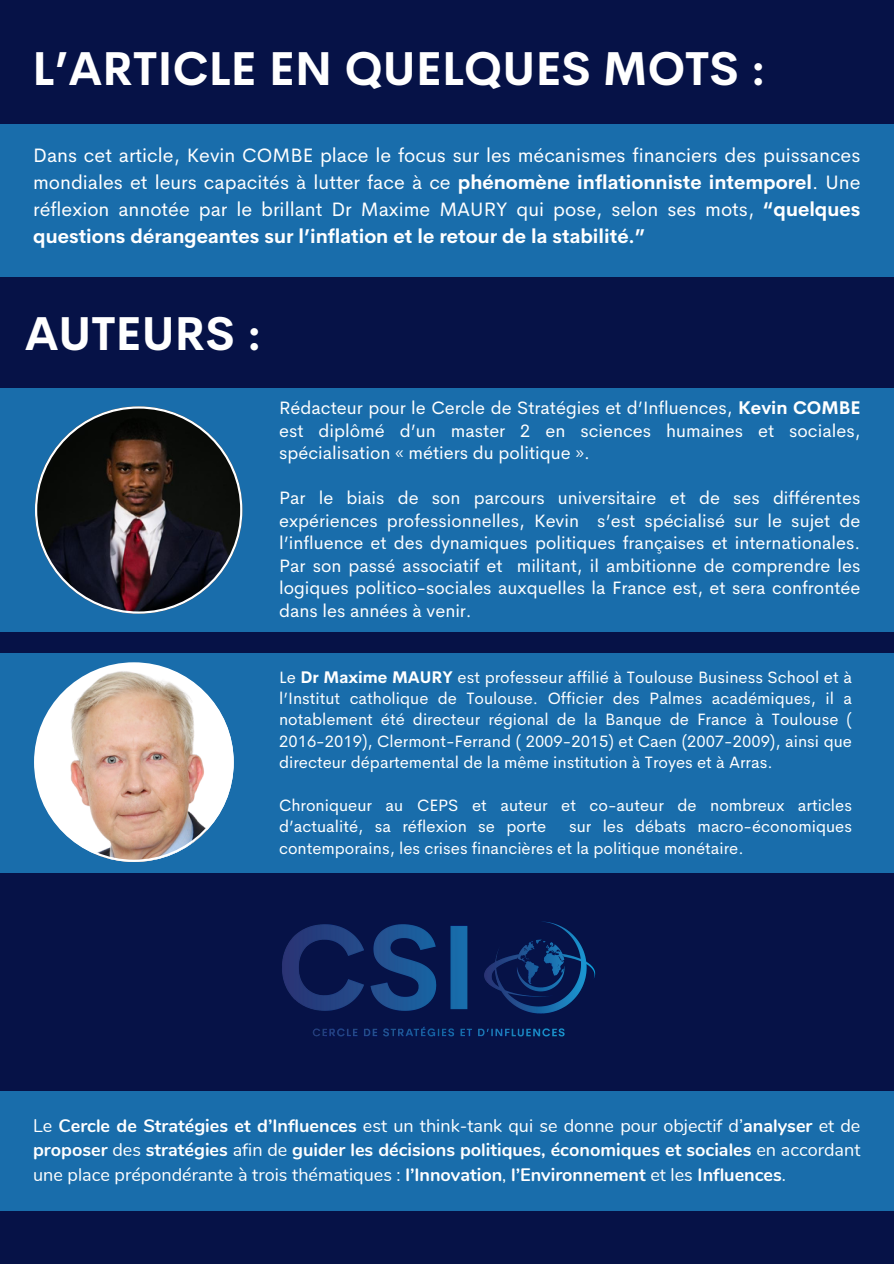
<style>
.page{position:relative;width:894px;height:1264px;background:#fff}
.page>*{position:absolute;margin:0;border:0;box-sizing:border-box;transform-origin:0 0}
.t1{font:700 46.5px "Cerebri Sans";color:#fff}
.t2{font:19.5px/27px "Cerebri Sans";color:#fff;text-align:justify}
.t3{font:18px/22.5px "Cerebri Sans";color:#fff;text-align:justify}
.t4{font:700 18px/24.8px "Nunito";color:#fff;text-align:justify}
.t5{font:16.5px/21.3px "Cerebri Sans";color:#fff}
.s1{font-weight:700}
.s2{font-weight:400}
</style>
<div class="page">
<div style="left:0;top:0;width:893px;height:1263px;background:#061247"></div>
<div style="left:0;top:124px;width:893px;height:152px;background:#196dab"></div>
<div style="left:0;top:388px;width:893px;height:243px;background:#196dab"></div>
<div style="left:0;top:653px;width:893px;height:220px;background:#196dab"></div>
<svg style="left:34px;top:662px;width:199px;height:199px"></svg>
<img style="left:228px;top:830px;width:368px;height:207px">
<div style="left:0;top:1091px;width:893px;height:119px;background:#196dab"></div>
<svg style="left:35px;top:406px;width:207px;height:207px"></svg>
<h2 class="t1" style="left:32px;top:39px;width:734px">L’ARTICLE EN QUELQUES MOTS :</h2>
<h2 class="t2" style="left:33px;top:142px;width:828px">Dans cet article, Kevin COMBE place le focus sur les mécanismes financiers des puissances mondiales et leurs capacités à lutter face à ce <span class="s1">phénomène inflationniste intemporel</span>. Une réflexion annotée par le brillant Dr Maxime MAURY qui pose, selon ses mots, <span class="s1">“quelques questions dérangeantes sur l’inflation et le retour de la stabilité.”</span></h2>
<p class="t1" style="left:25px;top:304px;width:238px">AUTEURS :</p>
<p class="t3" style="left:279px;top:397px;width:582px">Rédacteur pour le Cercle de Stratégies et d’Influences, <span class="s1">Kevin COMBE </span>est diplômé d’un master 2 en sciences humaines et sociales, spécialisation « métiers du politique ».</p>
<p class="t3" style="left:279px;top:487px;width:582px">Par le biais de son parcours universitaire et de ses différentes expériences professionnelles, Kevin s’est spécialisé sur le sujet de l’influence et des dynamiques politiques françaises et internationales.<br>Par son passé associatif et militant, il ambitionne de comprendre les logiques politico-sociales auxquelles la France est, et sera confrontée dans les années à venir.</p>
<p class="t5" style="left:279px;top:666px;width:574px;text-align:justify">Le <span class="s1">Dr Maxime MAURY</span> est professeur affilié à Toulouse Business School et à l’Institut catholique de Toulouse. Officier des Palmes académiques, il a notablement été directeur régional de la Banque de France à Toulouse ( 2016-2019), Clermont-Ferrand ( 2009-2015) et Caen (2007-2009), ainsi que directeur départemental de la même institution à Troyes et à Arras.</p>
<h1 class="t5" style="left:279px;top:794px;width:574px">Chroniqueur au CEPS et auteur et co-auteur de nombreux articles d’actualité, sa réflexion se porte</h1>
<h1 class="t5" style="left:279px;top:816px;width:574px;text-indent:290px">sur les débats macro-économiques contemporains, les crises financières et la politique monétaire.</h1>
<p class="t4" style="left:33px;top:1113px;width:828px"><span class="s2">Le</span> Cercle de Stratégies et d’Influences <span class="s2">est un think-tank qui se donne pour objectif d’</span>analyser <span class="s2">et de </span>proposer <span class="s2">des</span> stratégies <span class="s2">afin de</span> guider les décisions politiques, économiques et sociales <span class="s2">en accordant une place prépondérante à trois thématiques :</span> l’Innovation<span class="s2">,</span> l’Environnement <span class="s2">et les</span> Influences<span class="s2">.</span></p>
</div>
